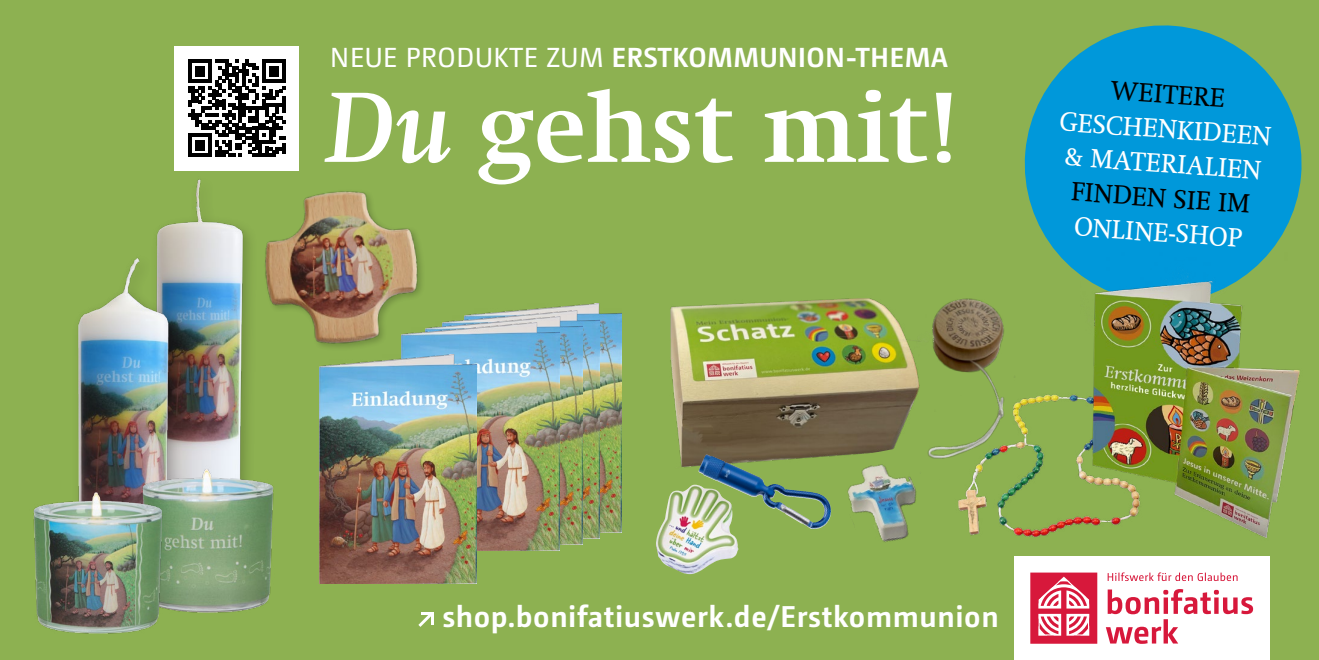
<style>
.page{position:relative;width:1319px;height:660px;background:#fff}
.page>*{position:absolute;margin:0;border:0;box-sizing:border-box;transform-origin:0 0}
.t1{font:700 101.5px "Swift Com";color:#fff}
.t2{font:700 30px "Camingo Dos Pro";letter-spacing:.02em;color:#fff}
.t3{font:700 27.5px "Camingo Dos Pro";letter-spacing:.02em;color:#fff}
.t4{font:26.5px/34.5px "Swift Com";color:#fff}
.t5{font:26.5px "Swift Com";color:#000}
.s1{font-weight:400}
.s2{font-style:italic}
</style>
<div class="page">
<div style="left:0;top:0;width:1318px;height:659px;background:#8db151"></div>
<div style="left:1013px;top:555px;width:256px;height:104px;background:#fff"></div>
<svg style="left:1105px;top:621px;width:73px;height:22px"></svg>
<svg style="left:1030px;top:572px;width:67px;height:71px"></svg>
<svg style="left:418px;top:612px;width:15px;height:14px"></svg>
<svg style="left:1024px;top:25px;width:278px;height:249px;fill:#0098da"></svg>
<img style="left:78px;top:168px;width:170px;height:320px">
<div style="left:175px;top:46px;width:124px;height:124px;background:#fff"></div>
<svg style="left:188px;top:59px;width:97px;height:98px"></svg>
<img style="left:140px;top:465px;width:134px;height:148px">
<img style="left:33px;top:488px;width:131px;height:146px">
<img style="left:236px;top:170px;width:186px;height:194px">
<img style="left:958px;top:394px;width:121px;height:143px">
<img style="left:1079px;top:252px;width:223px;height:369px">
<img style="left:670px;top:298px;width:223px;height:170px">
<img style="left:832px;top:439px;width:85px;height:103px">
<img style="left:698px;top:454px;width:133px;height:74px">
<img style="left:656px;top:484px;width:82px;height:89px">
<img style="left:893px;top:298px;width:149px;height:188px">
<img style="left:520px;top:303px;width:101px;height:228px">
<img style="left:464px;top:310px;width:135px;height:228px">
<img style="left:445px;top:316px;width:137px;height:228px">
<img style="left:402px;top:322px;width:157px;height:228px">
<img style="left:319px;top:354px;width:157px;height:229px">
<p class="t3" style="left:330px;top:40px;width:619px"><span class="s1">NEUE PRODUKTE ZUM</span> ERSTKOMMUNION-THEMA</p>
<h1 class="t1" style="left:325px;top:67px;width:633px"><span class="s2">Du</span> gehst mit!</h1>
<p class="t5" style="left:1111px;top:75px;width:116px;rotate:4deg">WEITERE</p>
<p class="t4" style="left:1060px;top:104px;width:214px;rotate:4deg">GESCHENKIDEEN &amp; MATERIALIEN</p>
<p class="t5" style="left:1072px;top:176px;width:181px;rotate:4deg">FINDEN SIE IM</p>
<p class="t4" style="left:1075px;top:209px;width:170px;rotate:4deg">ONLINE-SHOP</p>
<p class="t2" style="left:442px;top:597px;width:557px">shop.bonifatiuswerk.de/Erstkommunion</p>
</div>
